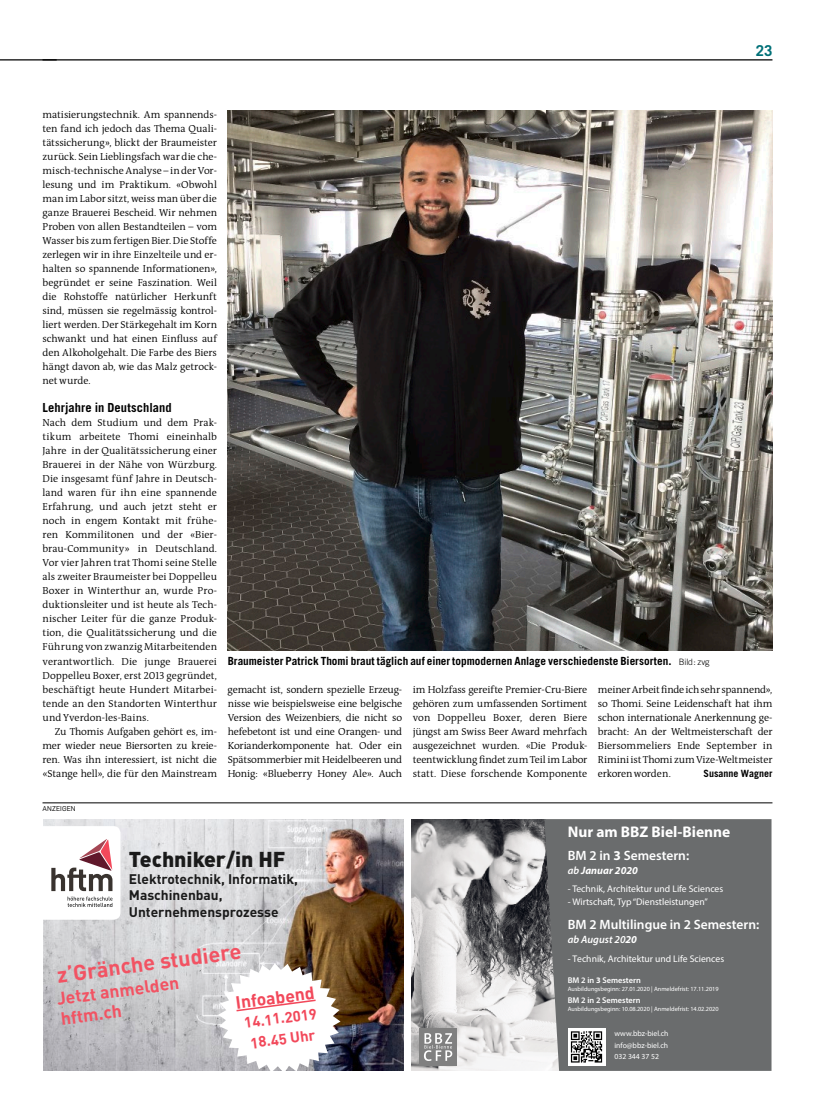
<style>
.page{position:relative;width:815px;height:1117px;background:#fff}
.page>*{position:absolute;margin:0;border:0;box-sizing:border-box;transform-origin:0 0}
.t1{font:700 21.62px "DINOT";color:#f25363}
.t2{font:900 21.25px "DINOT";color:#1a1a1a}
.t3{font:700 17.62px/20.8px "DINOT";color:#f25363}
.t4{font:700 17.62px "DINOT";color:#f2485a}
.t5{font:700 15.38px "Myriad Pro";color:#fff}
.t6{font:700 15px "Trade Gothic";color:#007077}
.t7{font:700 14.88px/20.9px "DINOT";color:#f2485a}
.t8{font:700 13.75px/16.5px "DINOT";color:#1a1a1a}
.t9{font:600 13.5px "Myriad Pro";color:#fff}
.t10{font:700 12.5px "Trade Gothic";color:#000}
.t11{font:700 11.25px "Trade Gothic";color:#000}
.t12{font:italic 700 10.62px "Myriad Pro";color:#fff}
.t13{font:italic 600 10.62px "Myriad Pro";color:#fff}
.t14{font:300 10.25px/14px "The Antiqua B4 FN Semi";letter-spacing:-.005em;color:#000;text-align:justify}
.t15{font:700 10px "Trade Gothic";color:#000}
.t16{font:9.62px "Myriad Pro";color:#fff}
.t17{font:600 8.38px "Myriad Pro";color:#fff}
.t18{font:7.75px/11.2px "Myriad Pro";color:#fff;text-align:justify}
.t19{font:6.88px "Flama";letter-spacing:.015em;color:#000}
.t20{font:6.25px "Myriad Pro";color:#fff}
.s1{font-weight:300;font-size:8.75px}
.s2{font-weight:700}
.s3{font-weight:600}
</style>
<div class="page">
<hr style="left:43px;top:59px;width:729px;height:1px;background:#000">
<hr style="left:0;top:59px;width:57px;height:1px;background:#000">
<hr style="left:43px;top:802px;width:729px;height:1px;background:#000">
<img style="left:43px;top:819px;width:360px;height:251px">
<svg style="left:43px;top:825px;width:77px;height:94px"></svg>
<svg style="left:218px;top:962px;width:123px;height:108px"></svg>
<img style="left:412px;top:819px;width:132px;height:251px">
<div style="left:544px;top:819px;width:227px;height:251px;background:#6a6c6d"></div>
<svg style="left:568px;top:1027px;width:37px;height:38px"></svg>
<svg style="left:571px;top:1031px;width:31px;height:31px"></svg>
<div style="left:420px;top:1027px;width:37px;height:38px;background:#808080"></div>
<svg style="left:424px;top:1033px;width:28px;height:27px"></svg>
<img style="left:228px;top:111px;width:544px;height:539px">
<h3 class="t6" style="left:756px;top:41px;width:18px">23</h3>
<p class="t14" style="left:43px;top:108px;width:176px">matisierungstechnik. Am spannends&shy;ten fand ich jedoch das Thema Quali&shy;tätssicherung», blickt der Braumeister zurück. Sein Lieblingsfach war die che&shy;misch-technische Analyse – in der Vor&shy;lesung und im Praktikum. «Obwohl man im Labor sitzt, weiss man über die ganze Brauerei Bescheid. Wir nehmen Proben von allen Bestandteilen – vom Wasser bis zum fertigen Bier. Die Stoffe zerlegen wir in ihre Einzelteile und er&shy;halten so spannende Informationen», begründet er seine Faszination. Weil die Rohstoffe natürlicher Herkunft sind, müssen sie regelmässig kontrol&shy;liert werden. Der Stärkegehalt im Korn schwankt und hat einen Einfluss auf den Alkoholgehalt. Die Farbe des Biers hängt davon ab, wie das Malz getrock&shy;net wurde.</p>
<p class="t10" style="left:43px;top:400px;width:131px">Lehrjahre in Deutschland</p>
<p class="t14" style="left:43px;top:416px;width:176px">Nach dem Studium und dem Prak&shy;tikum arbeitete Thomi eineinhalb Jahre in der Qualitätssicherung einer Brauerei in der Nähe von Würzburg.<br>Die insgesamt fünf Jahre in Deutsch&shy;land waren für ihn eine spannende Erfahrung, und auch jetzt steht er noch in engem Kontakt mit frühe&shy;ren Kommilitonen und der «Bier&shy;brau-Community» in Deutschland.<br>Vor vier Jahren trat Thomi seine Stelle als zweiter Braumeister bei Doppelleu Boxer in Winterthur an, wurde Pro&shy;duktionsleiter und ist heute als Tech&shy;nischer Leiter für die ganze Produk&shy;tion, die Qualitätssicherung und die Führung von zwanzig Mitarbeitenden verantwortlich. Die junge Brauerei Doppelleu Boxer, erst 2013 gegründet, beschäftigt heute Hundert Mitarbei&shy;tende an den Standorten Winterthur und Yverdon-les-Bains.</p>
<p class="t14" style="left:43px;top:724px;width:176px;text-indent:12px">Zu Thomis Aufgaben gehört es, im&shy;mer wieder neue Biersorten zu kreie&shy;ren. Was ihn interessiert, ist nicht die «Stange hell», die für den Mainstream</p>
<p class="t11" style="left:228px;top:653px;width:483px">Braumeister Patrick Thomi braut täglich auf einer topmodernen Anlage verschiedenste Biersorten. <span class="s1">Bild: zvg</span></p>
<p class="t14" style="left:228px;top:682px;width:176px">gemacht ist, sondern spezielle Erzeug&shy;nisse wie beispielsweise eine belgische Version des Weizenbiers, die nicht so hefebetont ist und eine Orangen- und Korianderkomponente hat. Oder ein Spätsommerbier mit Heidelbeeren und Honig: «Blueberry Honey Ale». Auch</p>
<p class="t14" style="left:413px;top:682px;width:176px">im Holzfass gereifte Premier-Cru-Biere gehören zum umfassenden Sortiment von Doppelleu Boxer, deren Biere jüngst am Swiss Beer Award mehrfach ausgezeichnet wurden. «Die Produk&shy;teentwicklung findet zum Teil im Labor statt. Diese forschende Komponente</p>
<p class="t14" style="left:598px;top:682px;width:176px">meiner Arbeit finde ich sehr spannend», so Thomi. Seine Leidenschaft hat ihm schon internationale Anerkennung ge&shy;bracht: An der Weltmeisterschaft der Biersommeliers Ende September in Rimini ist Thomi zum Vize-Weltmeister erkoren worden.</p>
<p class="t15" style="left:704px;top:766px;width:70px">Susanne Wagner</p>
<p class="t19" style="left:43px;top:803px;width:35px">ANZEIGEN</p>
<h2 class="t2" style="left:129px;top:842px;width:158px">Techniker/in HF</h2>
<h3 class="t8" style="left:129px;top:868px;width:171px">Elektrotechnik, Informatik,<br>Maschinenbau,<br>Unternehmensprozesse</h3>
<h1 class="t1" style="left:55px;top:957px;width:187px;rotate:-7deg">z’Gränche studiere</h1>
<h3 class="t3" style="left:55px;top:985px;width:125px;rotate:-7deg">Jetzt anmelden hftm.ch</h3>
<h3 class="t4" style="left:234px;top:989px;width:81px;rotate:-8deg">Infoabend</h3>
<h3 class="t7" style="left:243px;top:1011px;width:75px;rotate:-8deg">14.11.2019<br>18.45 Uhr</h3>
<h3 class="t5" style="left:568px;top:821px;width:164px">Nur am BBZ Biel-Bienne</h3>
<h3 class="t9" style="left:568px;top:846px;width:123px">BM 2 in <span class="s2">3</span> Semestern:</h3>
<p class="t12" style="left:568px;top:862px;width:72px"><span class="s3">ab</span> Januar 2020</p>
<p class="t16" style="left:568px;top:882px;width:157px">- Technik, Architektur und Life Sciences</p>
<p class="t16" style="left:568px;top:895px;width:142px">- Wirtschaft, Typ“Dienstleistungen”</p>
<h3 class="t9" style="left:568px;top:916px;width:193px">BM 2 Multilingue in 2 Semestern:</h3>
<p class="t13" style="left:568px;top:932px;width:71px">ab August 20<span class="s2">20</span></p>
<p class="t16" style="left:568px;top:952px;width:158px">- Technik, Architektur und Life Sciences</p>
<p class="t17" style="left:568px;top:974px;width:75px">BM 2 in <span class="s2">3</span> Semestern</p>
<p class="t20" style="left:568px;top:984px;width:152px">Ausbildungsbeginn: 27.01.2020 | Anmeldefrist: 17.11.2019</p>
<p class="t17" style="left:568px;top:994px;width:74px">BM 2 in 2 Semestern</p>
<p class="t20" style="left:568px;top:1004px;width:152px">Ausbildungsbeginn: 10.08.2020 | Anmeldefrist: 14.02.2020</p>
<p class="t18" style="left:614px;top:1027px;width:56px">www.bbz-biel.ch info@bbz-biel.ch 032 344 37 52</p>
</div>
